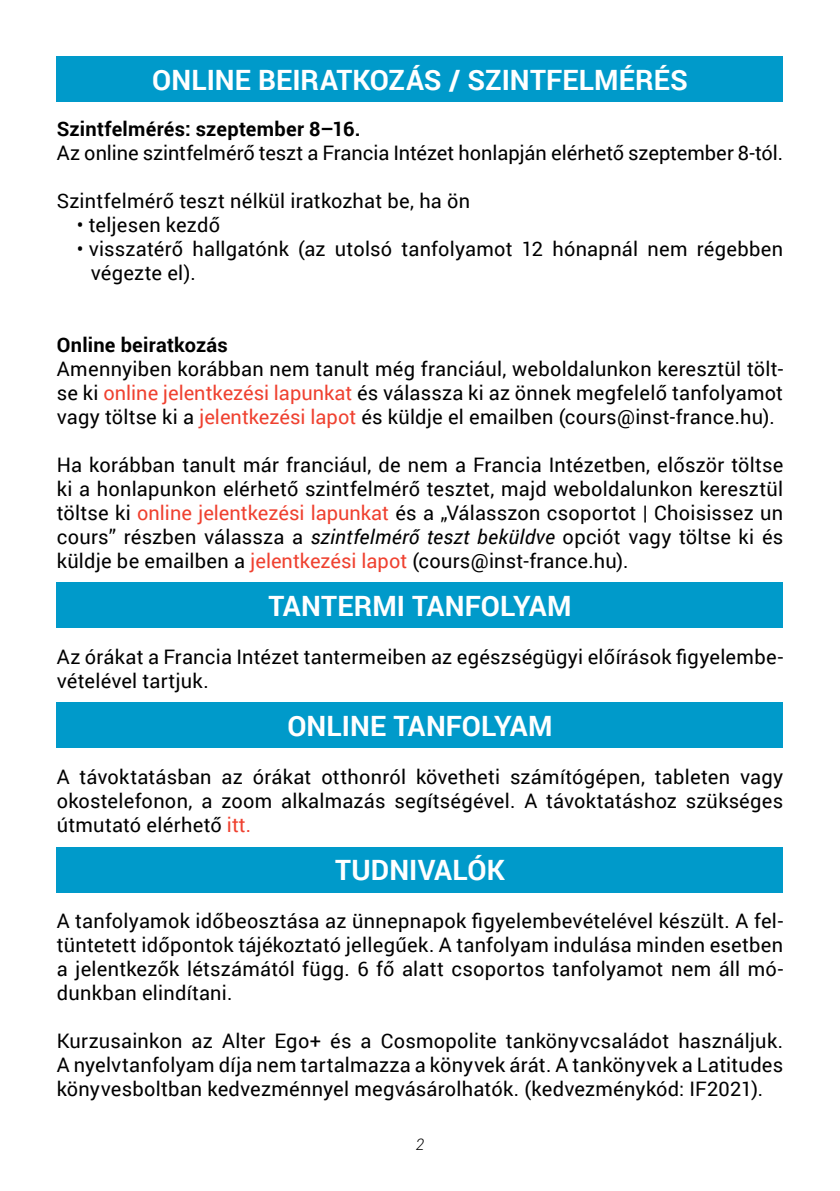
<style>
.page{position:relative;width:840px;height:1191px;background:#fff}
.page>*{position:absolute;margin:0;border:0;box-sizing:border-box;transform-origin:0 0}
.t1{font:700 28px "Roboto";letter-spacing:.005em;color:#fff}
.t2{font:20px/24px "Roboto";letter-spacing:.01em;color:#000;text-align:justify}
.t3{font:700 20px "Roboto";letter-spacing:.01em;color:#000}
.t4{font:italic 300 16px "Roboto";color:#000}
.s1{color:#ef4130}
.s2{font-style:italic}
</style>
<div class="page">
<div style="left:57px;top:57px;width:725px;height:45px;background:#009aca"></div>
<div style="left:57px;top:582px;width:725px;height:45px;background:#009aca"></div>
<div style="left:57px;top:702px;width:725px;height:45px;background:#009aca"></div>
<div style="left:57px;top:847px;width:725px;height:45px;background:#009aca"></div>
<h1 class="t1" style="left:152px;top:60px;width:537px">ONLINE BEIRATKOZÁS / SZINTFELMÉRÉS</h1>
<p class="t3" style="left:57px;top:114px;width:305px">Szintfelmérés: szeptember 8–16.</p>
<p class="t2" style="left:57px;top:140px;width:727px">Az online szintfelmérő teszt a Francia Intézet honlapján elérhető szeptember 8-tól.</p>
<p class="t2" style="left:57px;top:188px;width:414px">Szintfelmérő teszt nélkül iratkozhat be, ha ön</p>
<p class="t2" style="left:77px;top:212px;width:145px">• teljesen kezdő</p>
<p class="t2" style="left:91px;top:236px;width:693px;text-indent:-14px">• visszatérő hallgatónk (az utolsó tanfolyamot 12 hónapnál nem régebben végezte el).</p>
<p class="t3" style="left:57px;top:330px;width:172px">Online beiratkozás</p>
<p class="t2" style="left:57px;top:356px;width:727px">Amennyiben korábban nem tanult még franciául, weboldalunkon keresztül tölt&shy;se ki <span class="s1">online jelentkezési lapunkat</span> és válassza ki az önnek megfelelő tanfolyamot vagy töltse ki a <span class="s1">jelentkezési lapot</span> és küldje el emailben (cours@inst-france.hu).</p>
<p class="t2" style="left:57px;top:452px;width:727px">Ha korábban tanult már franciául, de nem a Francia Intézetben, először töltse ki a honlapunkon elérhető szintfelmérő tesztet, majd weboldalunkon keresztül töltse ki <span class="s1">online jelentkezési lapunkat</span> és a „Válasszon csoportot | Choisissez un cours” részben válassza a <span class="s2">szintfelmérő teszt beküldve</span> opciót vagy töltse ki és küldje be emailben a <span class="s1">jelentkezési lapot</span> (cours@inst-france.hu).</p>
<h1 class="t1" style="left:268px;top:586px;width:304px">TANTERMI TANFOLYAM</h1>
<p class="t2" style="left:57px;top:644px;width:727px">Az órákat a Francia Intézet tantermeiben az egészségügyi előírások figyelembe&shy;vételével tartjuk.</p>
<h1 class="t1" style="left:287px;top:706px;width:266px">ONLINE TANFOLYAM</h1>
<p class="t2" style="left:57px;top:764px;width:727px">A távoktatásban az órákat otthonról követheti számítógépen, tableten vagy okostelefonon, a zoom alkalmazás segítségével. A távoktatáshoz szükséges útmutató elérhető <span class="s1">itt.</span></p>
<h1 class="t1" style="left:335px;top:850px;width:171px">TUDNIVALÓK</h1>
<p class="t2" style="left:57px;top:908px;width:727px">A tanfolyamok időbeosztása az ünnepnapok figyelembevételével készült. A fel&shy;tüntetett időpontok tájékoztató jellegűek. A tanfolyam indulása minden esetben a jelentkezők létszámától függ. 6 fő alatt csoportos tanfolyamot nem áll mó&shy;dunkban elindítani.</p>
<p class="t2" style="left:57px;top:1028px;width:727px">Kurzusainkon az Alter Ego+ és a Cosmopolite tankönyvcsaládot használjuk.<br>A nyelvtanfolyam díja nem tartalmazza a könyvek árát. A tankönyvek a Latitudes könyvesboltban kedvezménnyel megvásárolhatók. (kedvezménykód: IF2021).</p>
<p class="t4" style="left:415px;top:1132px;width:10px">2</p>
</div>
